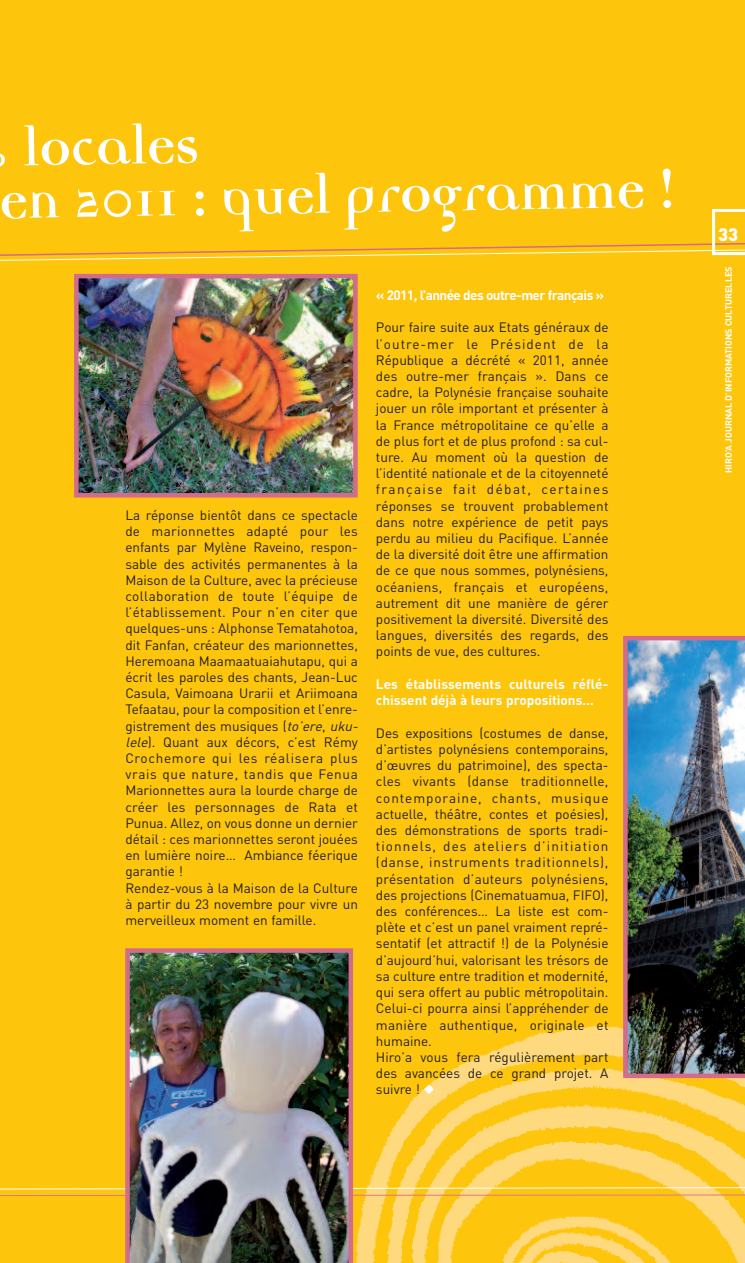
<style>
.page{position:relative;width:745px;height:1263px;background:#fff}
.page>*{position:absolute;margin:0;border:0;box-sizing:border-box;transform-origin:0 0}
.t1{font:700 60px/52.5px "Democratica";color:#fff}
.t2{font:900 18px "DIN";color:#fff}
.t3{font:13.5px/16.2px "DIN";color:#231f20}
.t4{font:700 13.5px/16.2px "DIN";color:#fff}
.t5{font:700 13.5px "DIN";letter-spacing:-.045em;color:#fff}
.t6{font:700 9px "DIN";color:#fff}
.s1{font-style:italic}
.s2{color:#fff}
</style>
<div class="page">
<div style="left:0;top:0;width:744px;height:1263px;background:#fec50d"></div>
<img style="left:356px;top:1026px;width:388px;height:237px">
<svg style="left:0;top:1187px;width:744px;height:10px"></svg>
<svg style="left:0;top:209px;width:744px;height:52px"></svg>
<img style="left:125px;top:948px;width:228px;height:315px">
<img style="left:79px;top:279px;width:273px;height:213px">
<div style="left:74px;top:274px;width:283px;height:223px;border:4px solid #d36b8b"></div>
<img style="left:622px;top:636px;width:122px;height:442px">
<h1 class="t1" style="left:-2px;top:119px;width:679px;text-indent:24px;rotate:-1deg">locales<br>en 2011 : quel programme !</h1>
<p class="t3" style="left:125px;top:507px;width:237px">La réponse bientôt dans ce spectacle de marionnettes adapté pour les enfants par Mylène Raveino, respon&shy;sable des activités permanentes à la Maison de la Culture, avec la précieuse collaboration de toute l’équipe de l’établissement. Pour n’en citer que quelques-uns : Alphonse Tematahotoa, dit Fanfan, créateur des marionnettes, Heremoana Maamaatuaiahutapu, qui a écrit les paroles des chants, Jean-Luc Casula, Vaimoana Urarii et Ariimoana Tefaatau, pour la composition et l’enre&shy;gistrement des musiques (<span class="s1">to’ere</span>, <span class="s1">uku&shy;lele</span>). Quant aux décors, c’est Rémy Crochemore qui les réalisera plus vrais que nature, tandis que Fenua Marionnettes aura la lourde charge de créer les personnages de Rata et Punua. Allez, on vous donne un dernier détail : ces marionnettes seront jouées en lumière noire… Ambiance féerique garantie !<br>Rendez-vous à la Maison de la Culture à partir du 23 novembre pour vivre un merveilleux moment en famille.</p>
<p class="t5" style="left:376px;top:287px;width:230px">« 2011, l’année des outre-mer français »</p>
<p class="t3" style="left:376px;top:320px;width:234px;text-align:justify">Pour faire suite aux Etats généraux de l’outre-mer le Président de la République a décrété « 2011, année des outre-mer français ». Dans ce cadre, la Polynésie française souhaite jouer un rôle important et présenter à la France métropolitaine ce qu’elle a de plus fort et de plus profond : sa cul&shy;ture. Au moment où la question de l’identité nationale et de la citoyenneté française fait débat, certaines réponses se trouvent probablement dans notre expérience de petit pays perdu au milieu du Pacifique. L’année de la diversité doit être une affirmation de ce que nous sommes, polynésiens, océaniens, français et européens, autrement dit une manière de gérer positivement la diversité. Diversité des langues, diversités des regards, des points de vue, des cultures.</p>
<p class="t4" style="left:376px;top:676px;width:234px">Les établissements culturels réflé&shy;chissent déjà à leurs propositions…</p>
<p class="t3" style="left:376px;top:725px;width:234px">Des expositions (costumes de danse, d’artistes polynésiens contemporains, d’œuvres du patrimoine), des specta&shy;cles vivants (danse traditionnelle, contemporaine, chants, musique actuelle, théâtre, contes et poésies), des démonstrations de sports tradi&shy;tionnels, des ateliers d’initiation (danse, instruments traditionnels), présentation d’auteurs polynésiens, des projections (Cinematuamua, FIFO), des conférences… La liste est com&shy;plète et c’est un panel vraiment repré&shy;sentatif (et attractif !) de la Polynésie d’aujourd’hui, valorisant les trésors de sa culture entre tradition et modernité, qui sera offert au public métropolitain.<br>Celui-ci pourra ainsi l’appréhender de manière authentique, originale et humaine.<br>Hiro’a vous fera régulièrement part des avancées de ce grand projet. A suivre ! <span class="s2">◆</span></p>
<h2 class="t2" style="left:717px;top:224px;width:22px">33</h2>
<p class="t6" style="left:723px;top:473px;width:208px;rotate:-90deg">HIRO’A JOURNAL D’INFORMATIONS CULTURELLES</p>
</div>
